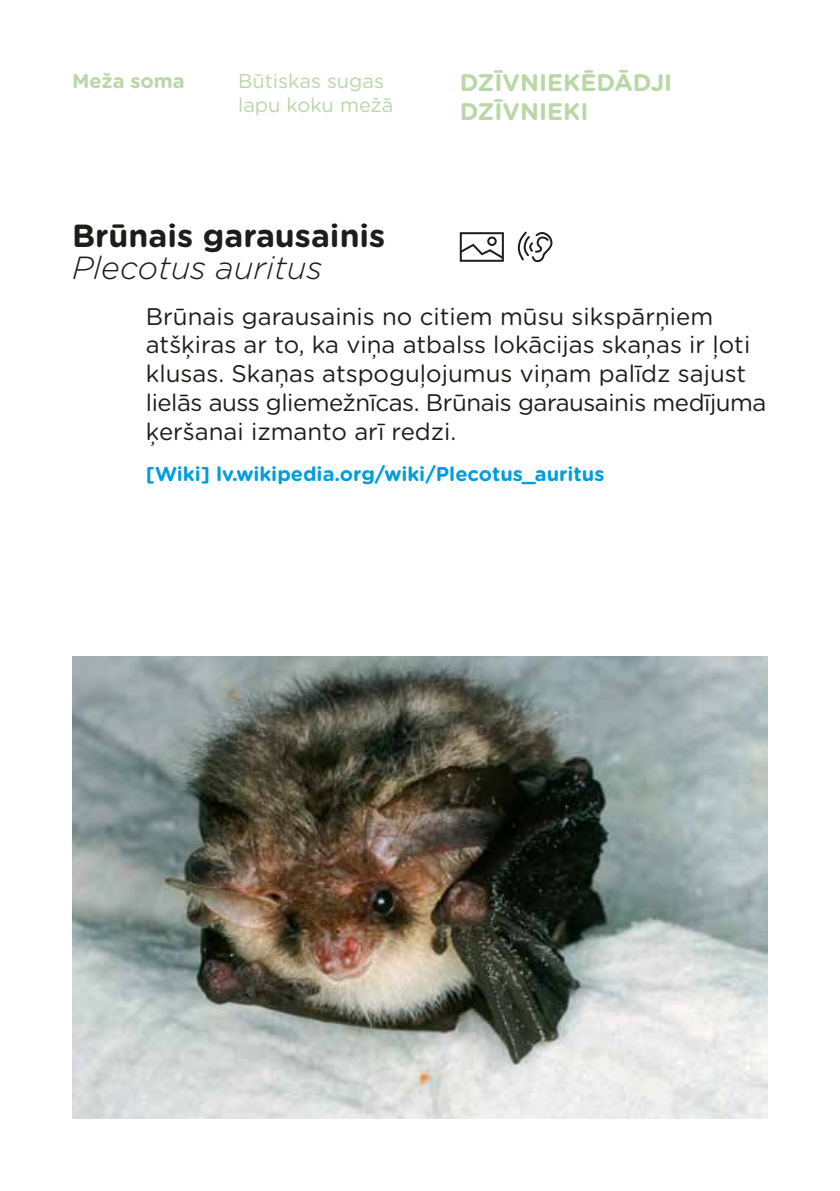
<style>
.page{position:relative;width:840px;height:1191px;background:#fff}
.page>*{position:absolute;margin:0;border:0;box-sizing:border-box;transform-origin:0 0}
.t1{font:700 32px "Gotham Rounded";color:#1d1d1b}
.t2{font:italic 300 32px "Gotham Rounded";color:#1d1d1b}
.t3{font:24px/28.8px "Gotham Rounded";color:#1d1d1b}
.t4{font:700 24px/28.8px "Gotham Rounded";color:#bad7a6}
.t5{font:700 20px "Gotham Rounded";color:#009ddf}
.t6{font:20px/24px "Gotham Rounded";color:#bad7a6}
.t7{font:700 20px "Gotham Rounded";color:#bad7a6}
</style>
<div class="page">
<img style="left:72px;top:657px;width:695px;height:462px">
<svg style="left:517px;top:231px;width:35px;height:32px"></svg>
<div style="left:459px;top:232px;width:44px;height:30px;border:2px solid #1d1d1b"></div>
<svg style="left:459px;top:242px;width:45px;height:18px"></svg>
<div style="left:487px;top:236px;width:9px;height:10px;border:2px solid #1d1d1b;border-radius:50%"></div>
<p class="t7" style="left:72px;top:66px;width:114px">Meža soma</p>
<p class="t6" style="left:238px;top:68px;width:157px">Būtiskas sugas lapu koku mežā</p>
<p class="t4" style="left:459px;top:67px;width:214px">DZĪVNIEKĒDĀDJI<br>DZĪVNIEKI</p>
<h1 class="t1" style="left:72px;top:212px;width:314px">Brūnais garausainis</h1>
<h1 class="t2" style="left:72px;top:246px;width:251px">Plecotus auritus</h1>
<p class="t3" style="left:146px;top:301px;width:621px">Brūnais garausainis no citiem mūsu sikspārņiem atšķiras ar to, ka viņa atbalss lokācijas skaņas ir ļoti klusas. Skaņas atspoguļojumus viņam palīdz sajust lielās auss gliemežnīcas. Brūnais garausainis medījuma ķeršanai izmanto arī redzi.</p>
<p class="t5" style="left:146px;top:459px;width:460px">[Wiki] lv.wikipedia.org/wiki/Plecotus_auritus</p>
</div>
